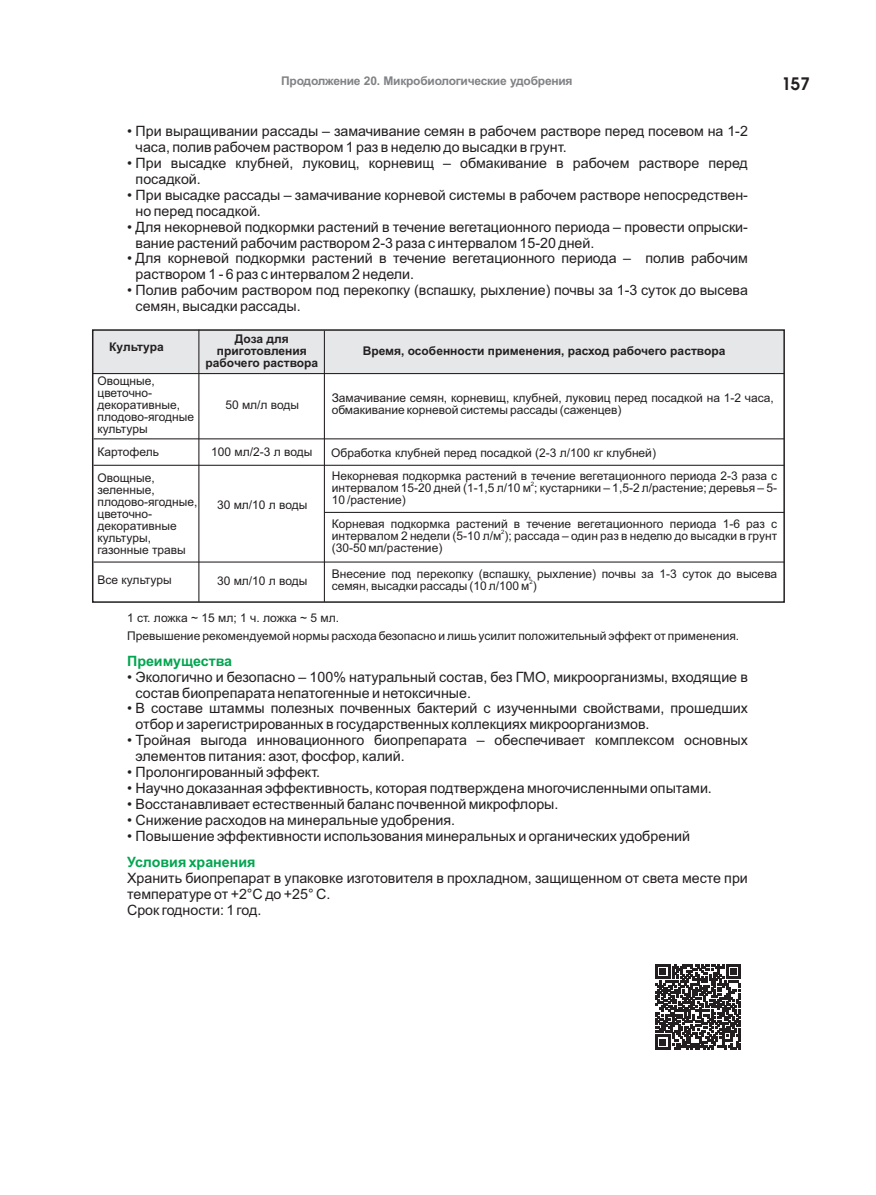
<style>
.page{position:relative;width:876px;height:1195px;background:#fff}
.page>*{position:absolute;margin:0;border:0;box-sizing:border-box;transform-origin:0 0}
.t1{font:700 18px "Avanti";color:#231f20}
.t2{font:14.25px/15.9px "Arial";color:#231f20}
.t3{font:700 14.25px "Arial";color:#00a54f}
.t4{font:12px/12px "Arial";color:#231f20}
.t5{font:700 12px/12px "Arial";color:#231f20;text-align:center}
.t6{font:700 12px "Arial";letter-spacing:-.02em;color:#808285}
.t7{font:6px "Arial";color:#231f20}
</style>
<div class="page">
<div style="left:93px;top:330px;width:691px;height:44px;background:#e6e7e9"></div>
<div style="left:92px;top:329px;width:693px;height:274px;border:2px solid #231f20"></div>
<hr style="left:198px;top:330px;width:1px;height:272px;background:#231f20">
<hr style="left:92px;top:373px;width:692px;height:1px;background:#231f20">
<hr style="left:324px;top:331px;width:1px;height:271px;background:#231f20">
<hr style="left:94px;top:438px;width:690px;height:1px;background:#231f20">
<hr style="left:94px;top:465px;width:690px;height:1px;background:#231f20">
<hr style="left:324px;top:512px;width:460px;height:1px;background:#231f20">
<hr style="left:94px;top:561px;width:690px;height:1px;background:#231f20">
<svg style="left:656px;top:964px;width:85px;height:85px"></svg>
<p class="t6" style="left:281px;top:77px;width:293px">Продолжение 20. Микробиологические удобрения</p>
<p class="t1" style="left:781px;top:74px;width:30px">157</p>
<p class="t2" style="left:136px;top:124px;width:614px;text-indent:-8px">• При выращивании рассады – замачивание семян в рабочем растворе перед посевом на 1-2 часа, полив рабочем раствором 1 раз в неделю до высадки в грунт.</p>
<p class="t2" style="left:136px;top:156px;width:614px;text-indent:-9px">• При высадке клубней, луковиц, корневищ – обмакивание в рабочем растворе перед посадкой.</p>
<p class="t2" style="left:136px;top:188px;width:614px;text-indent:-8px">• При высадке рассады – замачивание корневой системы в рабочем растворе непосредствен&shy;но перед посадкой.</p>
<p class="t2" style="left:136px;top:220px;width:614px;text-indent:-8px">• Для некорневой подкормки растений в течение вегетационного периода – провести опрыски&shy;вание растений рабочим раствором 2-3 раза с интервалом 15-20 дней.</p>
<p class="t2" style="left:136px;top:252px;width:614px;text-indent:-8px">• Для корневой подкормки растений в течение вегетационного периода – полив рабочим раствором 1 - 6 раз с интервалом 2 недели.</p>
<p class="t2" style="left:136px;top:284px;width:614px;text-indent:-8px">• Полив рабочим раствором под перекопку (вспашку, рыхление) почвы за 1-3 суток до высева семян, высадки рассады.</p>
<p class="t5" style="left:109px;top:342px;width:56px">Культура</p>
<p class="t5" style="left:206px;top:333px;width:114px">Доза для приготовления рабочего раствора</p>
<p class="t5" style="left:363px;top:346px;width:364px">Время, особенности применения, расход рабочего раствора</p>
<p class="t4" style="left:98px;top:376px;width:98px">Овощные, цветочно&shy;декоративные, плодово-ягодные культуры</p>
<p class="t4" style="left:225px;top:400px;width:75px">50 мл/л воды</p>
<p class="t4" style="left:332px;top:393px;width:444px">Замачивание семян, корневищ, клубней, луковиц перед посадкой на 1-2 часа, обмакивание корневой системы рассады (саженцев)</p>
<p class="t4" style="left:98px;top:446px;width:63px">Картофель</p>
<p class="t4" style="left:211px;top:447px;width:103px">100 мл/2-3 л воды</p>
<p class="t4" style="left:331px;top:448px;width:326px">Обработка клубней перед посадкой (2-3 л/100 кг клубней)</p>
<p class="t4" style="left:98px;top:473px;width:101px">Овощные, зеленные, плодово-ягодные, цветочно&shy;декоративные культуры, газонные травы</p>
<p class="t4" style="left:332px;top:471px;width:447px">Некорневая подкормка растений в течение вегетационного периода 2-3 раза с</p>
<p class="t7" style="left:531px;top:482px;width:5px">2</p>
<p class="t4" style="left:332px;top:483px;width:447px">интервалом 15-20 дней (1-1,5 л/10 м ; кустарники – 1,5-2 л/растение; деревья – 5-<br>10 /растение)</p>
<p class="t4" style="left:332px;top:519px;width:447px">Корневая подкормка растений в течение вегетационного периода 1-6 раз с</p>
<p class="t7" style="left:501px;top:530px;width:5px">2</p>
<p class="t4" style="left:332px;top:531px;width:447px">интервалом 2 недели (5-10 л/м ); рассада – один раз в неделю до высадки в грунт (30-50 мл/растение)</p>
<p class="t4" style="left:217px;top:500px;width:92px">30 мл/10 л воды</p>
<p class="t4" style="left:98px;top:575px;width:76px">Все культуры</p>
<p class="t4" style="left:217px;top:576px;width:92px">30 мл/10 л воды</p>
<p class="t4" style="left:332px;top:569px;width:447px">Внесение под перекопку (вспашку, рыхление) почвы за 1-3 суток до высева</p>
<p class="t7" style="left:529px;top:580px;width:5px">2</p>
<p class="t4" style="left:332px;top:581px;width:206px">семян, высадки рассады (10 л/100 м )</p>
<p class="t4" style="left:127px;top:609px;width:614px;line-height:18.5px">1 ст. ложка ~ 15 мл; 1 ч. ложка ~ 5 мл.<br>Превышение рекомендуемой нормы расхода безопасно и лишь усилит положительный эффект от применения.</p>
<p class="t3" style="left:127px;top:655px;width:107px">Преимущества</p>
<p class="t2" style="left:136px;top:670px;width:614px;text-indent:-8px">• Экологично и безопасно – 100% натуральный состав, без ГМО, микроорганизмы, входящие в состав биопрепарата непатогенные и нетоксичные.</p>
<p class="t2" style="left:136px;top:702px;width:614px;text-indent:-8px">• В составе штаммы полезных почвенных бактерий с изученными свойствами, прошедших отбор и зарегистрированных в государственных коллекциях микроорганизмов.</p>
<p class="t2" style="left:136px;top:734px;width:614px;text-indent:-8px">• Тройная выгода инновационного биопрепарата – обеспечивает комплексом основных элементов питания: азот, фосфор, калий.</p>
<p class="t2" style="left:127px;top:765px;width:195px">• Пролонгированный эффект.</p>
<p class="t2" style="left:127px;top:781px;width:586px">• Научно доказанная эффективность, которая подтверждена многочисленными опытами.</p>
<p class="t2" style="left:127px;top:797px;width:433px">• Восстанавливает естественный баланс почвенной микрофлоры.</p>
<p class="t2" style="left:127px;top:813px;width:330px">• Снижение расходов на минеральные удобрения.</p>
<p class="t2" style="left:127px;top:829px;width:565px">• Повышение эффективности использования минеральных и органических удобрений</p>
<p class="t3" style="left:127px;top:856px;width:130px">Условия хранения</p>
<p class="t2" style="left:127px;top:871px;width:622px">Хранить биопрепарат в упаковке изготовителя в прохладном, защищенном от света месте при температуре от +2°С до +25° С.<br>Cрок годности: 1 год.</p>
</div>
